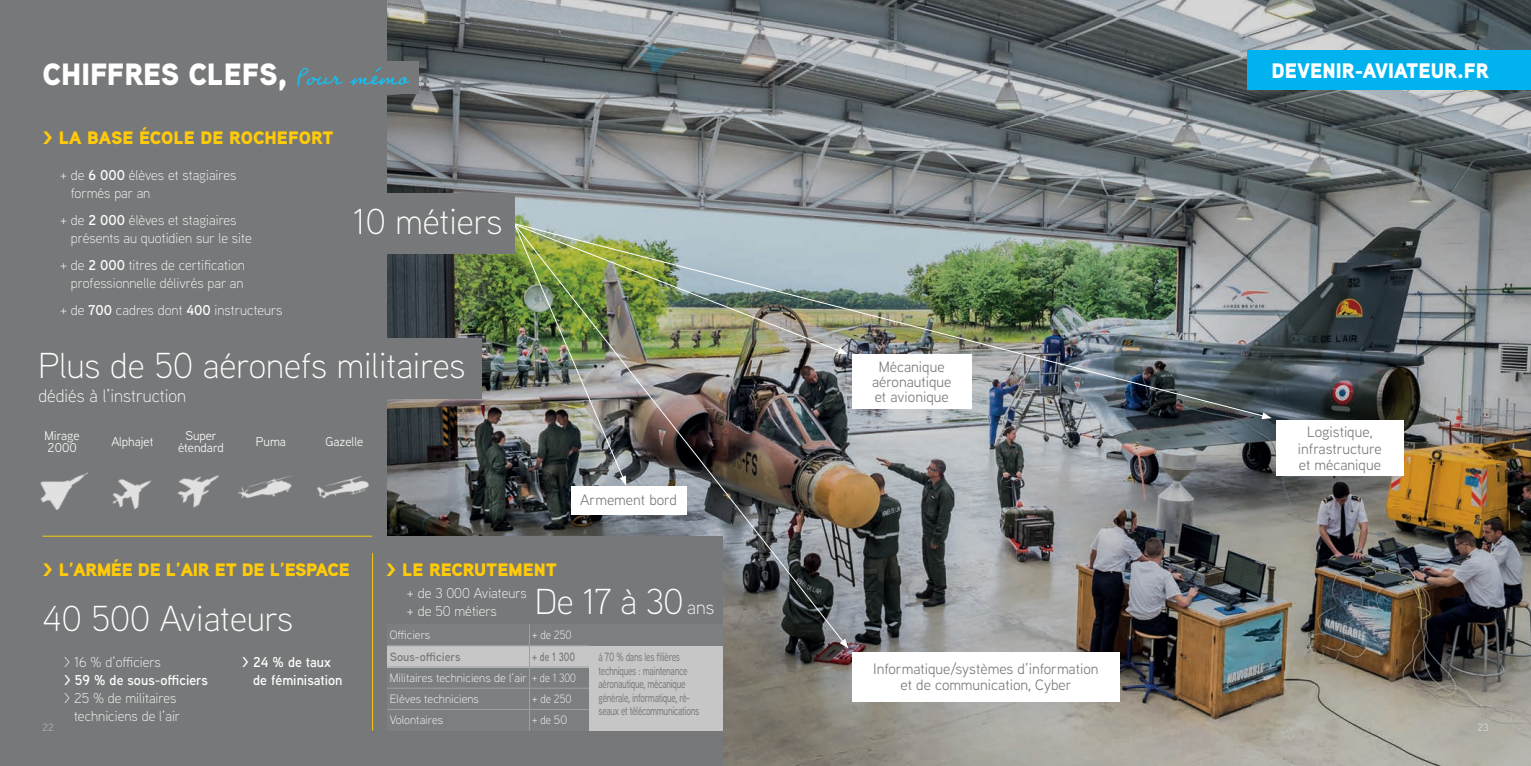
<style>
.page{position:relative;width:1531px;height:766px;background:#fff}
.page>*{position:absolute;margin:0;border:0;box-sizing:border-box;transform-origin:0 0}
.Style_de_paragraphe{font:300 36px "Aaux Next";color:#fff}
.t1{font:900 30.75px "Aaux Next";color:#fff;scale:.95 1}
.t2{font:900 21px "Aaux Next";color:#fff;scale:.95 1}
.Style_de_paragraphe-2{font:300 19.2px "Aaux Next";color:#fff}
.Style_de_paragraphe-3{font:900 18px "Aaux Next";color:#feca0a}
.Style_de_paragraphe-4{font:300 18px "Aaux Next";color:#fff}
.t3{font:15px/16.5px "Aaux Next";color:#777879;text-align:center}
.Style_de_paragraphe-5{font:300 14.25px/18px "Aaux Next";color:#fff}
.Style_de_paragraphe-6{font:600 14.25px/18px "Aaux Next";color:#fff}
.t4{font:12.75px/12.8px "Aaux Next";color:#fff}
.t5{font:500 12px/13.5px "Aaux Next";letter-spacing:-.03em;color:#777879;scale:.75 1}
.t6{font:300 12px "Aaux Next";color:#fff}
.t7{font:300 12px "Aaux Next";color:#fff;scale:.9 1}
.t8{font:600 12px "Aaux Next";color:#777879}
.t9{font:600 12px "Aaux Next";color:#777879;scale:.8 1}
.t10{font:10.5px "Aaux Next";color:#b2b2b3}
.t11{font:10.5px "Aaux Next";color:#dcdcdd}
.s1{font-family:"Professor";font-weight:400;font-size:27px;color:#15c0f2}
.s2{font-weight:600}
</style>
<div class="page">
<div style="left:0;top:0;width:723px;height:765px;background:#777879"></div>
<img style="left:387px;top:0;width:1144px;height:765px">
<svg style="left:638px;top:44px;width:53px;height:28px"></svg>
<div style="left:1248px;top:50px;width:283px;height:40px;background:#00b3ef"></div>
<div style="left:387px;top:338px;width:95px;height:60px;background:#777879"></div>
<div style="left:1276px;top:420px;width:127px;height:56px;background:#fff"></div>
<div style="left:852px;top:651px;width:267px;height:50px;background:#fff"></div>
<svg style="left:513px;top:485px;width:332px;height:159px;background:#707070"></svg>
<svg style="left:839px;top:638px;width:9px;height:10px"></svg>
<img style="left:513px;top:417px;width:335px;height:68px">
<img style="left:513px;top:222px;width:753px;height:195px">
<svg style="left:1261px;top:412px;width:11px;height:7px"></svg>
<div style="left:0;top:536px;width:723px;height:229px;background:#777879"></div>
<div style="left:387px;top:624px;width:336px;height:106px;background:#7c7f80"></div>
<div style="left:387px;top:645px;width:336px;height:22px;background:#c6c6c7"></div>
<div style="left:589px;top:667px;width:134px;height:63px;background:#c6c6c7"></div>
<div style="left:387px;top:193px;width:127px;height:61px;background:#777879"></div>
<div style="left:370px;top:61px;width:49px;height:33px;background:#777879"></div>
<hr style="left:43px;top:535px;width:329px;height:1px;background:#feca0a">
<hr style="left:372px;top:553px;width:1px;height:177px;background:#feca0a">
<img style="left:40px;top:472px;width:48px;height:39px">
<img style="left:177px;top:475px;width:42px;height:33px">
<img style="left:317px;top:476px;width:52px;height:23px">
<img style="left:112px;top:479px;width:40px;height:30px">
<img style="left:238px;top:476px;width:54px;height:23px">
<hr style="left:387px;top:645px;width:142px;height:1px;background:#9fa0a1">
<hr style="left:529px;top:645px;width:60px;height:1px;background:#9fa0a1">
<hr style="left:387px;top:666px;width:142px;height:1px;background:#9fa0a1">
<hr style="left:529px;top:666px;width:60px;height:1px;background:#9fa0a1">
<hr style="left:387px;top:687px;width:142px;height:1px;background:#9fa0a1">
<hr style="left:529px;top:687px;width:60px;height:1px;background:#9fa0a1">
<hr style="left:387px;top:709px;width:142px;height:1px;background:#9fa0a1">
<hr style="left:529px;top:709px;width:60px;height:1px;background:#9fa0a1">
<svg style="left:529px;top:624px;width:1px;height:106px"></svg>
<p class="t1" style="left:43px;top:52px;width:386px">CHIFFRES CLEFS, <span class="s1">Pour mémo</span></p>
<p class="Style_de_paragraphe-3" style="left:43px;top:125px;width:292px">&gt; LA BASE ÉCOLE DE ROCHEFORT</p>
<p class="Style_de_paragraphe-5" style="left:71px;top:165px;width:167px;text-indent:-11px">+ de <span class="s2">6 000</span> élèves et stagiaires formés par an</p>
<p class="Style_de_paragraphe-5" style="left:71px;top:210px;width:182px;text-indent:-11px">+ de <span class="s2">2 000</span> élèves et stagiaires présents au quotidien sur le site</p>
<p class="Style_de_paragraphe-5" style="left:60px;top:255px;width:186px;text-align:right">+ de <span class="s2">2 000</span> titres de certification professionnelle délivrés par an</p>
<p class="Style_de_paragraphe-5" style="left:60px;top:300px;width:224px">+ de <span class="s2">700</span> cadres dont <span class="s2">400</span> instructeurs</p>
<p class="Style_de_paragraphe" style="left:353px;top:198px;width:151px">10 métiers</p>
<p class="Style_de_paragraphe" style="left:38px;top:342px;width:429px">Plus de 50 aéronefs militaires</p>
<p class="Style_de_paragraphe-4" style="left:38px;top:384px;width:149px">dédiés à l’instruction</p>
<p class="t4" style="left:45px;top:428px;width:37px">Mirage<br>2000</p>
<p class="t4" style="left:178px;top:428px;width:47px;text-align:center">Super étendard</p>
<p class="t4" style="left:111px;top:434px;width:44px">Alphajet</p>
<p class="t4" style="left:256px;top:434px;width:32px">Puma</p>
<p class="t4" style="left:325px;top:434px;width:39px">Gazelle</p>
<p class="Style_de_paragraphe-3" style="left:43px;top:557px;width:309px">&gt; L’ARMÉE DE L’AIR ET DE L’ESPACE</p>
<p class="Style_de_paragraphe-3" style="left:386px;top:557px;width:173px">&gt; LE RECRUTEMENT</p>
<p class="t3" style="left:580px;top:491px;width:98px">Armement bord</p>
<p class="t3" style="left:872px;top:358px;width:81px;line-height:15px">Mécanique aéronautique et avionique</p>
<p class="t2" style="left:1271px;top:55px;width:230px">DEVENIR-AVIATEUR.FR</p>
<p class="t3" style="left:1298px;top:423px;width:85px">Logistique, infrastructure et mécanique</p>
<p class="Style_de_paragraphe-5" style="left:407px;top:582px;width:121px">+ de 3 000 Aviateurs</p>
<p class="Style_de_paragraphe-5" style="left:407px;top:600px;width:91px">+ de 50 métiers</p>
<p class="Style_de_paragraphe" style="left:535px;top:577px;width:150px">De 17 à 30</p>
<p class="Style_de_paragraphe-2" style="left:687px;top:594px;width:28px">ans</p>
<p class="Style_de_paragraphe" style="left:43px;top:594px;width:252px">40 500 Aviateurs</p>
<p class="t6" style="left:390px;top:627px;width:42px">Officiers</p>
<p class="t7" style="left:532px;top:627px;width:46px">+ de 250</p>
<p class="t8" style="left:390px;top:647px;width:72px">Sous-officiers</p>
<p class="t9" style="left:532px;top:647px;width:56px">+ de 1 300</p>
<p class="t6" style="left:390px;top:669px;width:188px">Militaires techniciens de l’air + de 1 300</p>
<p class="t6" style="left:390px;top:690px;width:91px">Elèves techniciens</p>
<p class="t7" style="left:532px;top:690px;width:46px">+ de 250</p>
<p class="t6" style="left:390px;top:712px;width:55px">Volontaires</p>
<p class="t7" style="left:532px;top:712px;width:40px">+ de 50</p>
<p class="t5" style="left:598px;top:650px;width:136px">à 70 % dans les filières techniques : maintenance aéronautique, mécanique générale, informatique, ré&shy;seaux et télécommunications</p>
<p class="Style_de_paragraphe-5" style="left:64px;top:651px;width:99px">&gt; 16 % d’officiers</p>
<p class="Style_de_paragraphe-6" style="left:64px;top:670px;width:146px">&gt; 59 % de sous-officiers</p>
<p class="Style_de_paragraphe-5" style="left:64px;top:687px;width:118px;text-align:right">&gt; 25 % de militaires techniciens de l’air</p>
<p class="Style_de_paragraphe-6" style="left:253px;top:652px;width:91px;text-indent:-11px">&gt; 24 % de taux de féminisation</p>
<p class="t3" style="left:873px;top:659px;width:227px">Informatique/systèmes d’information et de communication, Cyber</p>
<p class="t10" style="left:43px;top:719px;width:13px">22</p>
<p class="t11" style="left:1477px;top:719px;width:13px">23</p>
</div>
